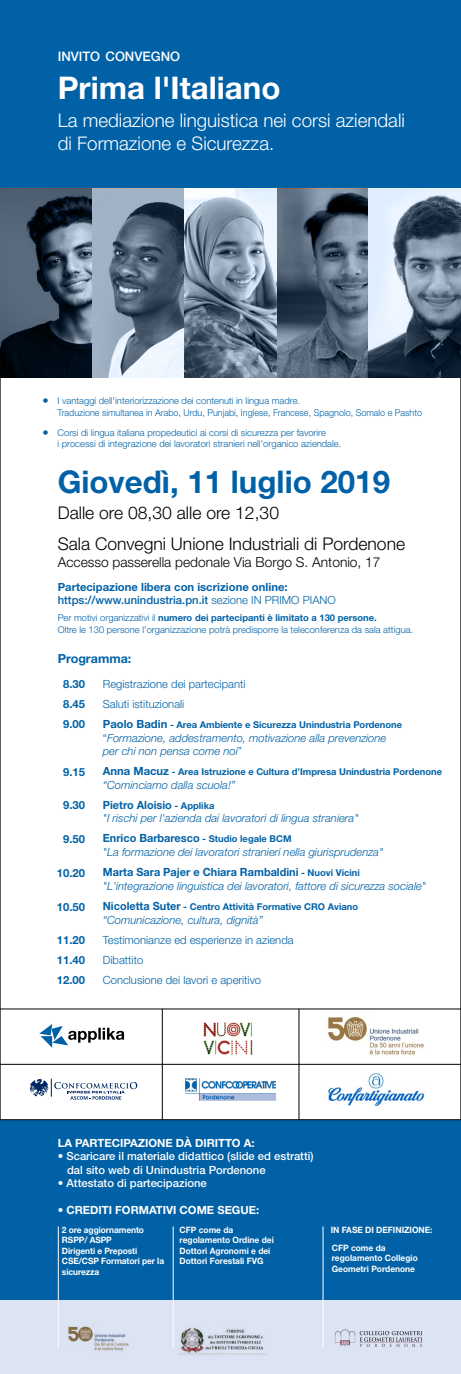
<style>
.page{position:relative;width:461px;height:1374px;background:#fff}
.page>*{position:absolute;margin:0;border:0;box-sizing:border-box;transform-origin:0 0}
.t1{font:700 31.25px "Helvetica Neue LT Std";color:#0061a7}
.t2{font:700 31.25px "Helvetica Neue LT Std";color:#fff}
.t3{font:300 18.75px/22.5px "Helvetica Neue LT Std";color:#fff}
.t4{font:300 17.5px/31px "Helvetica Neue LT Std";color:#000}
.t5{font:300 13.75px "Helvetica Neue LT Std";color:#000}
.t6{font:500 13.12px "Helvetica Neue LT Std";color:#fff}
.t7{font:700 12.5px "Helvetica Neue LT Std";color:#0061a7}
.t8{font:300 12.5px "Helvetica Neue LT Std";color:#0061a7}
.t9{font:italic 300 11.25px/20px "Helvetica Neue LT Std";color:#0061a7}
.t10{font:700 11.25px/20px "Helvetica Neue LT Std";color:#0061a7;text-align:justify}
.t11{font:300 11.25px/20px "Helvetica Neue LT Std";color:#0061a7}
.t12{font:500 11.25px/13.5px "Helvetica Neue LT Std";color:#fff}
.t13{font:700 11.25px "Helvetica Neue LT Std";color:#fff}
.t14{font:300 9.38px/11.2px "Helvetica Neue LT Std";color:#0061a7}
.t15{font:700 9.38px "Helvetica Neue LT Std";color:#0061a7}
.t16{font:700 8.75px/10.5px "Helvetica Neue LT Std";color:#fff;scale:.96 1}
.s1{font-weight:500}
.s2{font-weight:300}
.s3{font-weight:700}
.s4{font-size:11.25px}
.s5{font-style:normal}
.s6{font-weight:700;font-style:normal}
.s7{font-weight:700;font-style:normal;font-size:9.38px}
</style>
<div class="page">
<div style="left:0;top:1119px;width:461px;height:181px;background:#0061a7"></div>
<div style="left:0;top:1300px;width:461px;height:73px;background:#dce3f3"></div>
<div style="left:0;top:0;width:461px;height:227px;background:#0061a7"></div>
<img style="left:203px;top:1022px;width:50px;height:33px">
<svg style="left:39px;top:1024px;width:85px;height:23px"></svg>
<img style="left:328px;top:1073px;width:96px;height:32px">
<img style="left:186px;top:1078px;width:89px;height:22px">
<svg style="left:30px;top:1078px;width:107px;height:21px"></svg>
<hr style="left:162px;top:1008px;width:1px;height:111px;background:#000">
<hr style="left:58px;top:1226px;width:1px;height:121px;background:#fff">
<hr style="left:173px;top:1226px;width:1px;height:121px;background:#fff">
<hr style="left:322px;top:1226px;width:1px;height:121px;background:#fff">
<hr style="left:299px;top:1008px;width:1px;height:111px;background:#000">
<hr style="left:0;top:1063px;width:461px;height:1px;background:#000">
<hr style="left:0;top:1008px;width:461px;height:1px;background:#000">
<hr style="left:0;top:1119px;width:461px;height:1px;background:#000">
<svg style="left:0;top:189px;width:461px;height:188px;background:#677687"></svg>
<img style="left:327px;top:1016px;width:97px;height:39px">
<img style="left:68px;top:1326px;width:61px;height:25px">
<img style="left:335px;top:1329px;width:88px;height:18px">
<img style="left:177px;top:1327px;width:90px;height:28px">
<h3 class="t6" style="left:58px;top:49px;width:124px">INVITO CONVEGNO</h3>
<h1 class="t2" style="left:58px;top:68px;width:224px">Prima l'Italiano</h1>
<h2 class="t3" style="left:58px;top:109px;width:348px">La mediazione linguistica nei corsi aziendali di Formazione e Sicurezza.</h2>
<h3 class="t8" style="left:42px;top:393px;width:8px">•</h3>
<h3 class="t8" style="left:42px;top:425px;width:8px">•</h3>
<p class="t14" style="left:58px;top:394px;width:366px;line-height:12.5px">I vantaggi dell'interiorizzazione dei contenuti in lingua madre.<br>Traduzione simultanea in Arabo, Urdu, Punjabi, Inglese, Francese, Spagnolo, Somalo e Pashto</p>
<p class="t14" style="left:58px;top:427px;width:285px">Corsi di lingua italiana propedeutici ai corsi di sicurezza per favorire<br>i processi di integrazione dei lavoratori stranieri nell'organico aziendale.</p>
<h1 class="t1" style="left:58px;top:462px;width:334px">Giovedì, 11 luglio 2019</h1>
<h3 class="t4" style="left:58px;top:497px;width:349px">Dalle ore 08,30 alle ore 12,30<br>Sala Convegni Unione Industriali di Pordenone</h3>
<h3 class="t5" style="left:58px;top:553px;width:324px">Accesso passerella pedonale Via Borgo S. Antonio, 17</h3>
<p class="t10" style="left:58px;top:579px;width:279px;line-height:13.5px">Partecipazione libera con iscrizione online: <span class="s1">https://www.unindustria.pn.it</span> <span class="s2">sezione IN PRIMO PIANO</span></p>
<p class="t14" style="left:58px;top:612px;width:357px">Per motivi organizzativi il <span class="s3">numero dei partecipanti è limitato a 130 persone.<br></span>Oltre le 130 persone l’organizzazione potrà predisporre la teleconferenza da sala attigua.</p>
<h3 class="t7" style="left:58px;top:650px;width:75px">Programma:</h3>
<p class="t10" style="left:63px;top:673px;width:23px">8.30<br>8.45<br>9.00</p>
<p class="t10" style="left:63px;top:761px;width:23px">9.15</p>
<p class="t10" style="left:63px;top:794px;width:23px">9.30</p>
<p class="t10" style="left:63px;top:828px;width:23px">9.50</p>
<p class="t10" style="left:57px;top:862px;width:30px">10.20</p>
<p class="t10" style="left:57px;top:896px;width:30px">10.50</p>
<p class="t10" style="left:57px;top:929px;width:30px">11.20<br>11.40<br>12.00</p>
<p class="t11" style="left:103px;top:673px;width:144px">Registrazione dei partecipanti<br>Saluti istituzionali</p>
<p class="t15" style="left:103px;top:718px;width:301px"><span class="s4">Paolo Badin</span> - Area Ambiente e Sicurezza Unindustria Pordenone</p>
<p class="t9" style="left:103px;top:731px;width:285px;line-height:13.1px"><span class="s5">“</span>Formazione, addestramento, motivazione alla prevenzione per chi non pensa come noi<span class="s5">”</span></p>
<p class="t15" style="left:103px;top:765px;width:340px"><span class="s4">Anna Macuz</span> - Area Istruzione e Cultura d’Impresa Unindustria Pordenone</p>
<p class="t9" style="left:103px;top:774px;width:134px">“Cominciamo dalla scuola!”<br><span class="s6">Pietro Aloisio</span> <span class="s7">- Applika</span></p>
<p class="t9" style="left:103px;top:808px;width:257px">"I rischi per l'azienda dai lavoratori di lingua straniera"<br><span class="s6">Enrico Barbaresco</span> <span class="s7">- Studio legale BCM</span></p>
<p class="t9" style="left:103px;top:841px;width:282px">"La formazione dei lavoratori stranieri nella giurisprudenza"<br><span class="s6">Marta Sara Pajer e Chiara Rambaldini</span> <span class="s7">- Nuovi Vicini</span></p>
<p class="t9" style="left:103px;top:875px;width:324px">"L'integrazione linguistica dei lavoratori, fattore di sicurezza sociale"</p>
<p class="t15" style="left:103px;top:900px;width:257px"><span class="s4">Nicoletta Suter</span> - Centro Attività Formative CRO Aviano</p>
<p class="t9" style="left:103px;top:909px;width:162px">“Comunicazione, cultura, dignità”</p>
<p class="t11" style="left:103px;top:929px;width:192px">Testimonianze ed esperienze in azienda<br>Dibattito<br>Conclusione dei lavori e aperitivo</p>
<p class="t13" style="left:58px;top:1135px;width:198px">LA PARTECIPAZIONE DÀ DIRITTO A:</p>
<p class="t12" style="left:67px;top:1148px;width:248px;text-indent:-9px">• Scaricare il materiale didattico (slide ed estratti) dal sito web di Unindustria Pordenone</p>
<p class="t12" style="left:58px;top:1175px;width:151px">• Attestato di partecipazione</p>
<p class="t13" style="left:58px;top:1202px;width:203px">• CREDITI FORMATIVI COME SEGUE:</p>
<p class="t16" style="left:62px;top:1223px;width:108px">2 ore aggiornamento<br>RSPP/ ASPP<br>Dirigenti e Preposti<br>CSE/CSP Formatori per la sicurezza</p>
<p class="t16" style="left:179px;top:1223px;width:100px">CFP come da regolamento Ordine dei<br>Dottori Agronomi e dei<br>Dottori Forestali FVG</p>
<p class="t16" style="left:330px;top:1219px;width:108px;line-height:18.1px">IN FASE DI DEFINIZIONE:<br>CFP come da</p>
<p class="t16" style="left:332px;top:1252px;width:91px">regolamento Collegio<br>Geometri Pordenone</p>
</div>
